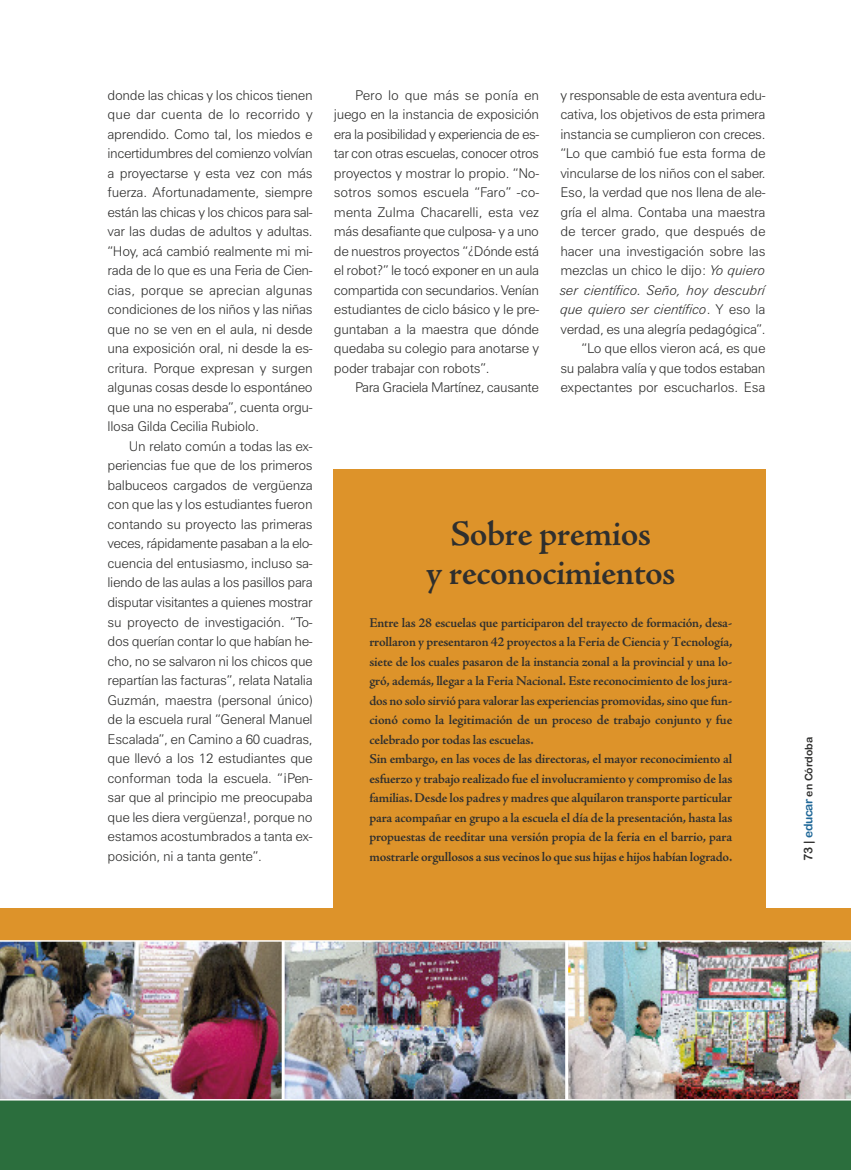
<style>
.page{position:relative;width:851px;height:1170px;background:#fff}
.page>*{position:absolute;margin:0;border:0;box-sizing:border-box;transform-origin:0 0}
.t1{font:600 36px/39px "Adobe Jenson Pro";letter-spacing:-.015em;color:#2f2f2e;text-align:center}
.t2{font:300 13.5px/19.5px "Zurich BT";letter-spacing:-.02em;color:#2f2f2e;text-align:justify}
.t3{font:600 13.5px/19.5px "Adobe Jenson Pro";letter-spacing:-.015em;color:#2f2f2e}
.t4{font:10.5px "Arial Rounded MT Bold";color:#2f2f2e}
.s1{font-style:italic}
.s2{font-size:12px}
.s3{font-size:12px;color:#206898}
</style>
<div class="page">
<div style="left:333px;top:469px;width:432px;height:444px;background:#dd932a"></div>
<div style="left:0;top:945px;width:850px;height:224px;background:#2b6e3d"></div>
<img style="left:0;top:941px;width:850px;height:157px">
<hr style="left:282px;top:939px;width:3px;height:160px;background:#fff">
<hr style="left:565px;top:939px;width:3px;height:160px;background:#fff">
<div style="left:0;top:908px;width:850px;height:32px;background:#dd932a"></div>
<hr style="left:0;top:1098px;width:850px;height:2px;background:#fff">
<p class="t2" style="left:107px;top:86px;width:206px">donde las chicas y los chicos tienen que dar cuenta de lo recorrido y aprendido. Como tal, los miedos e incertidumbres del comienzo volvían a proyectarse y esta vez con más fuerza. Afortunadamente, siempre están las chicas y los chicos para sal&shy;var las dudas de adultos y adultas. “Hoy, acá cambió realmente mi mi&shy;rada de lo que es una Feria de Cien&shy;cias, porque se aprecian algunas condiciones de los niños y las niñas que no se ven en el aula, ni desde una exposición oral, ni desde la es&shy;critura. Porque expresan y surgen algunas cosas desde lo espontáneo que una no esperaba”, cuenta orgu&shy;llosa Gilda Cecilia Rubiolo.</p>
<p class="t2" style="left:107px;top:437px;width:207px;text-indent:21px">Un relato común a todas las ex&shy;periencias fue que de los primeros balbuceos cargados de vergüenza con que las y los estudiantes fueron contando su proyecto las primeras veces, rápidamente pasaban a la elo&shy;cuencia del entusiasmo, incluso sa&shy;liendo de las aulas a los pasillos para disputar visitantes a quienes mostrar su proyecto de investigación. “To&shy;dos querían contar lo que habían he&shy;cho, no se salvaron ni los chicos que repartían las facturas”, relata Natalia Guzmán, maestra (personal único) de la escuela rural “General Manuel Escalada”, en Camino a 60 cuadras, que llevó a los 12 estudiantes que conforman toda la escuela. “¡Pen&shy;sar que al principio me preocupaba que les diera vergüenza!, porque no estamos acostumbrados a tanta ex&shy;posición, ni a tanta gente”.</p>
<p class="t2" style="left:334px;top:86px;width:206px;text-indent:21px">Pero lo que más se ponía en juego en la instancia de exposición era la posibilidad y experiencia de es&shy;tar con otras escuelas, conocer otros proyectos y mostrar lo propio. “No&shy;sotros somos escuela “Faro” -co&shy;menta Zulma Chacarelli, esta vez más desafiante que culposa- y a uno de nuestros proyectos “¿Dónde está el robot?” le tocó exponer en un aula compartida con secundarios. Venían estudiantes de ciclo básico y le pre&shy;guntaban a la maestra que dónde quedaba su colegio para anotarse y poder trabajar con robots”.</p>
<p class="t2" style="left:355px;top:379px;width:185px">Para Graciela Martínez, causante</p>
<p class="t2" style="left:560px;top:86px;width:206px;text-align:right">y responsable de esta aventura edu&shy;cativa, los objetivos de esta primera instancia se cumplieron con creces. “Lo que cambió fue esta forma de vincularse de los niños con el saber.<br>Eso, la verdad que nos llena de ale&shy;gría el alma. Contaba una maestra de tercer grado, que después de hacer una investigación sobre las mezclas un chico le dijo: <span class="s1">Yo quiero ser científico. Seño, hoy descubrí que quiero ser científico</span>. Y eso la verdad, es una alegría pedagógica”. “Lo que ellos vieron acá, es que<br>su palabra valía y que todos estaban expectantes por escucharlos. Esa</p>
<h1 class="t1" style="left:426px;top:518px;width:251px">Sobre premios<br>y reconocimientos</h1>
<p class="t3" style="left:369px;top:613px;width:364px">Entre las 28 escuelas que participaron del trayecto de formación, desa&shy;rrollaron y presentaron 42 proyectos a la Feria de Ciencia y Tecnología, siete de los cuales pasaron de la instancia zonal a la provincial y una lo&shy;gró, además, llegar a la Feria Nacional. Este reconocimiento de los jura&shy;dos no solo sirvió para valorar las experiencias promovidas, sino que fun&shy;cionó como la legitimación de un proceso de trabajo conjunto y fue celebrado por todas las escuelas.<br>Sin embargo, en las voces de las directoras, el mayor reconocimiento al esfuerzo y trabajo realizado fue el involucramiento y compromiso de las familias. Desde los padres y madres que alquilaron transporte particular para acompañar en grupo a la escuela el día de la presentación, hasta las propuestas de reeditar una versión propia de la feria en el barrio, para mostrarle orgullosos a sus vecinos lo que sus hijas e hijos habían logrado.</p>
<p class="t4" style="left:802px;top:861px;width:125px;rotate:-90deg"><span class="s2">73 |</span> <span class="s3">educar</span> en Córdoba</p>
</div>
